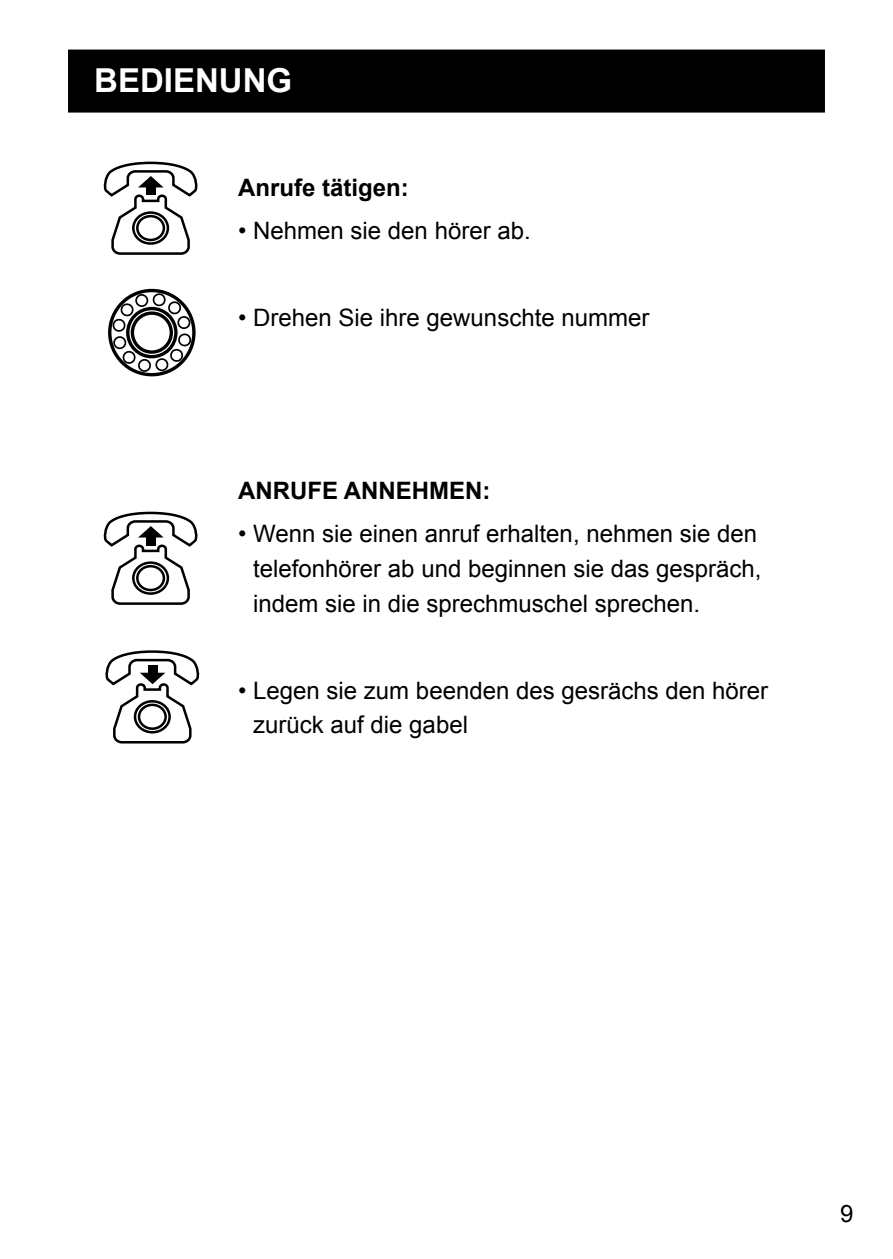
<style>
.page{position:relative;width:893px;height:1259px;background:#fff}
.page>*{position:absolute;margin:0;border:0;box-sizing:border-box;transform-origin:0 0}
.t1{font:700 33px "Arial";color:#fff}
.t2{font:24px/34.8px "Arial";color:#000}
.t3{font:700 24px "Arial";color:#000}
</style>
<div class="page">
<div style="left:68px;top:50px;width:757px;height:63px;background:#000"></div>
<svg style="left:108px;top:288px;width:88px;height:89px"></svg>
<svg style="left:103px;top:161px;width:95px;height:94px"></svg>
<svg style="left:103px;top:511px;width:95px;height:94px"></svg>
<svg style="left:105px;top:650px;width:95px;height:94px"></svg>
<h1 class="t1" style="left:94px;top:68px;width:199px">BEDIENUNG</h1>
<p class="t3" style="left:238px;top:178px;width:172px">Anrufe tätigen:</p>
<p class="t2" style="left:238px;top:213px;width:294px">• Nehmen sie den hörer ab.</p>
<p class="t2" style="left:238px;top:302px;width:413px">• Drehen Sie ihre gewunschte nummer</p>
<p class="t3" style="left:238px;top:481px;width:254px">ANRUFE ANNEHMEN:</p>
<p class="t2" style="left:253px;top:517px;width:510px;text-indent:-15px">• Wenn sie einen anruf erhalten, nehmen sie den telefonhörer ab und beginnen sie das gespräch, indem sie in die sprechmuschel sprechen.</p>
<p class="t2" style="left:253px;top:673px;width:517px;text-indent:-15px">• Legen sie zum beenden des gesrächs den hörer zurück auf die gabel</p>
<p class="t2" style="left:840px;top:1198px;width:15px">9</p>
</div>
